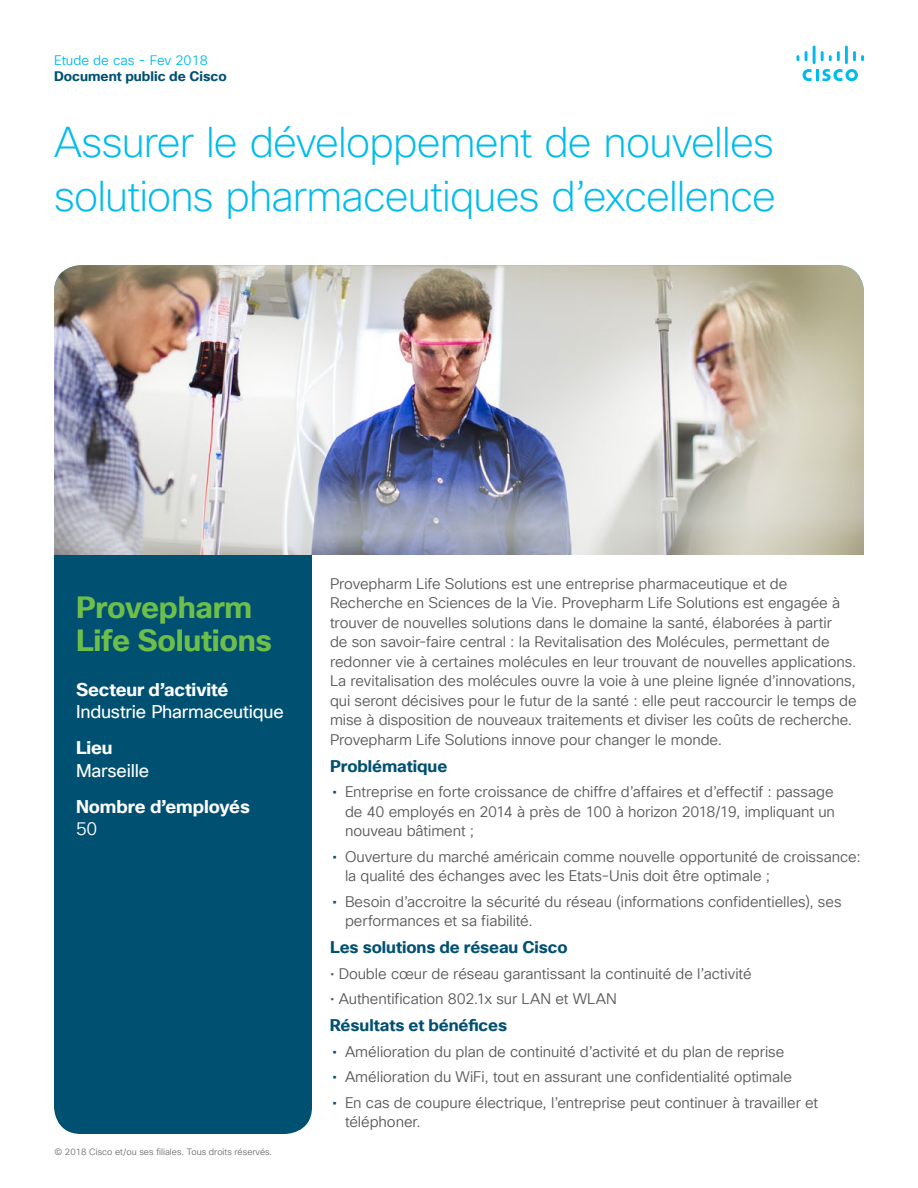
<style>
.page{position:relative;width:918px;height:1188px;background:#fff}
.page>*{position:absolute;margin:0;border:0;box-sizing:border-box;transform-origin:0 0}
.t1{font:200 42px/54px "Cisco Sans TT";letter-spacing:-.02em;color:#00bceb}
.t2{font:700 30px/33px "Cisco Sans TT";letter-spacing:-.01em;color:#6ebe4a}
.t3{font:700 18px "Cisco Sans TT";letter-spacing:-.005em;color:#fff}
.t4{font:18px "Cisco Sans TT";letter-spacing:-.015em;color:#fff}
.t5{font:18px "Cisco Sans TT Light";color:#fff}
.t6{font:700 16.5px "Cisco Sans TT";letter-spacing:-.005em;color:#005072}
.t7{font:15px/19.5px "Cisco Sans TT Light";letter-spacing:-.005em;color:#58595b}
.t8{font:700 13.5px "Cisco Sans TT";color:#005072}
.t9{font:13.5px "Cisco Sans TT Light";color:#00bceb}
.t10{font:9px "Cisco Sans TT Light";color:#6d6e71}
.s1{font-family:"Cisco Sans TT";color:#005072}
</style>
<div class="page">
<svg style="left:803px;top:69px;width:55px;height:12px"></svg>
<svg style="left:797px;top:55px;width:2px;height:6px"></svg>
<svg style="left:805px;top:51px;width:3px;height:10px"></svg>
<hr style="left:813px;top:46px;width:3px;height:18px;background:#00bceb">
<svg style="left:821px;top:51px;width:19px;height:10px"></svg>
<hr style="left:845px;top:46px;width:3px;height:18px;background:#00bceb">
<svg style="left:853px;top:51px;width:11px;height:10px"></svg>
<div style="left:54px;top:555px;width:258px;height:579px;background:#005072"></div>
<img style="left:54px;top:265px;width:810px;height:290px">
<p class="t9" style="left:54px;top:51px;width:155px">Etude de cas - Fev 2018</p>
<p class="t8" style="left:54px;top:68px;width:174px">Document public de Cisco</p>
<h1 class="t1" style="left:54px;top:117px;width:724px">Assurer le développement de nouvelles solutions pharmaceutiques d’excellence</h1>
<h2 class="t2" style="left:76px;top:591px;width:198px">Provepharm<br>Life Solutions</h2>
<p class="t3" style="left:76px;top:678px;width:154px">Secteur d’activité</p>
<p class="t4" style="left:76px;top:700px;width:209px">Industrie Pharmaceutique</p>
<p class="t3" style="left:76px;top:736px;width:38px">Lieu</p>
<p class="t4" style="left:76px;top:759px;width:75px">Marseille</p>
<p class="t3" style="left:76px;top:795px;width:175px">Nombre d’employés</p>
<p class="t5" style="left:76px;top:817px;width:23px">50</p>
<p class="t10" style="left:54px;top:1146px;width:219px">© 2018 Cisco et/ou ses filiales. Tous droits réservés.</p>
<p class="t7" style="left:330px;top:574px;width:528px">Provepharm Life Solutions est une entreprise pharmaceutique et de Recherche en Sciences de la Vie. Provepharm Life Solutions est engagée à trouver de nouvelles solutions dans le domaine la santé, élaborées à partir<br>de son savoir-faire central : la Revitalisation des Molécules, permettant de redonner vie à certaines molécules en leur trouvant de nouvelles applications.<br>La revitalisation des molécules ouvre la voie à une pleine lignée d’innovations, qui seront décisives pour le futur de la santé : elle peut raccourcir le temps de mise à disposition de nouveaux traitements et diviser les coûts de recherche.<br>Provepharm Life Solutions innove pour changer le monde.</p>
<p class="t6" style="left:330px;top:755px;width:119px">Problématique</p>
<p class="t7" style="left:345px;top:783px;width:492px;text-align:justify;text-indent:-13px"><span class="s1">•</span> Entreprise en forte croissance de chiffre d’affaires et d’effectif : passage de 40 employés en 2014 à près de 100 à horizon 2018/19, impliquant un nouveau bâtiment ;</p>
<p class="t7" style="left:345px;top:847px;width:517px;text-indent:-13px"><span class="s1">•</span> Ouverture du marché américain comme nouvelle opportunité de croissance: la qualité des échanges avec les Etats-Unis doit être optimale ;</p>
<p class="t7" style="left:345px;top:892px;width:498px;text-indent:-13px"><span class="s1">•</span> Besoin d’accroitre la sécurité du réseau (informations confidentielles), ses performances et sa fiabilité.</p>
<p class="t6" style="left:330px;top:937px;width:239px">Les solutions de réseau Cisco</p>
<p class="t7" style="left:330px;top:964px;width:423px">• Double cœur de réseau garantissant la continuité de l’activité</p>
<p class="t7" style="left:330px;top:990px;width:288px">• Authentification 802.1x sur LAN et WLAN</p>
<p class="t6" style="left:330px;top:1015px;width:179px">Résultats et bénéfices</p>
<p class="t7" style="left:332px;top:1042px;width:453px"><span class="s1">•</span> Amélioration du plan de continuité d’activité et du plan de reprise</p>
<p class="t7" style="left:332px;top:1068px;width:461px"><span class="s1">•</span> Amélioration du WiFi, tout en assurant une confidentialité optimale</p>
<p class="t7" style="left:345px;top:1093px;width:475px;text-indent:-13px"><span class="s1">•</span> En cas de coupure électrique, l’entreprise peut continuer à travailler et téléphoner.</p>
</div>
